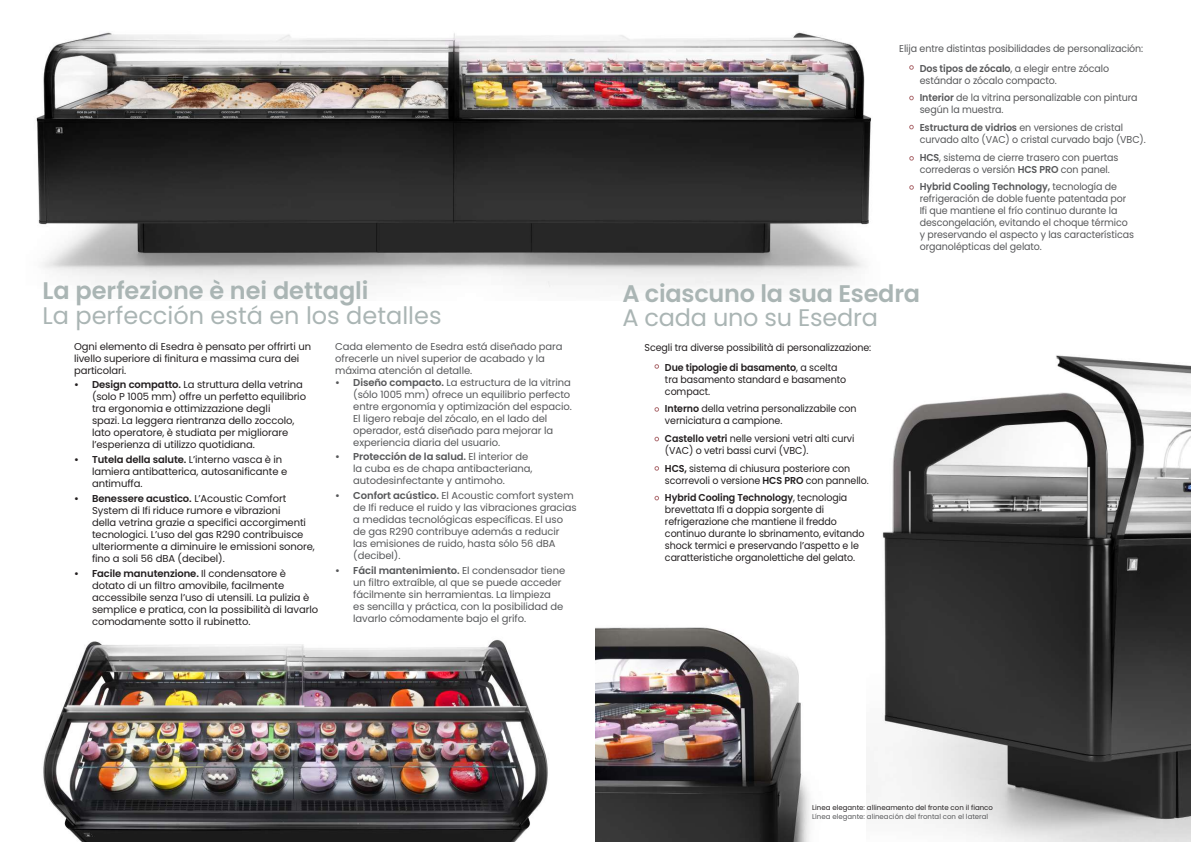
<style>
.page{position:relative;width:1191px;height:842px;background:#fff}
.page>*{position:absolute;margin:0;border:0;box-sizing:border-box;transform-origin:0 0}
.t1{font:24px "Poppins";color:#aab5b4}
.t2{font:600 24px "Poppins";color:#aab5b4}
.t3{font:10px/12px "Poppins";letter-spacing:-.01em;color:#231f20}
.t4{font:10px/12px "Poppins";letter-spacing:-.01em;color:#57585a}
.t5{font:10px/17.7px "Poppins";letter-spacing:-.01em;color:#57585a;scale:.95 1}
.t6{font:10px/12px "Poppins";letter-spacing:-.01em;color:#231f20;scale:.95 1}
.t7{font:7px "Poppins";color:#231f20}
.t8{font:7px "Poppins";color:#57585a}
.s1{font-weight:600}
</style>
<div class="page">
<img style="left:43px;top:639px;width:505px;height:203px">
<img style="left:36px;top:32px;width:836px;height:257px">
<img style="left:866px;top:355px;width:325px;height:487px">
<img style="left:595px;top:627px;width:215px;height:215px">
<svg style="left:654px;top:364px;width:5px;height:5px"></svg>
<svg style="left:654px;top:407px;width:5px;height:5px"></svg>
<svg style="left:654px;top:437px;width:5px;height:4px"></svg>
<svg style="left:654px;top:466px;width:5px;height:5px"></svg>
<svg style="left:654px;top:496px;width:5px;height:4px"></svg>
<svg style="left:909px;top:65px;width:4px;height:5px"></svg>
<svg style="left:909px;top:96px;width:4px;height:4px"></svg>
<svg style="left:909px;top:125px;width:4px;height:4px"></svg>
<svg style="left:909px;top:185px;width:5px;height:5px"></svg>
<svg style="left:909px;top:156px;width:5px;height:5px"></svg>
<h1 class="t2" style="left:43px;top:276px;width:327px">La perfezione è nei dettagli</h1>
<h1 class="t1" style="left:43px;top:301px;width:400px">La perfección está en los detalles</h1>
<p class="t3" style="left:74px;top:340px;width:238px">Ogni elemento di Esedra è pensato per offrirti un livello superiore di finitura e massima cura dei particolari.</p>
<p class="t3" style="left:92px;top:379px;width:215px;text-indent:-18px"><span class="s1">• Design compatto.</span> La struttura della vetrina (solo P 1005 mm) offre un perfetto equilibrio tra ergonomia e ottimizzazione degli<br>spazi. La leggera rientranza dello zoccolo, lato operatore, è studiata per migliorare l’esperienza di utilizzo quotidiana.</p>
<p class="t3" style="left:92px;top:454px;width:197px;text-indent:-18px"><span class="s1">• Tutela della salute.</span> L’interno vasca è in lamiera antibatterica, autosanificante e antimuffa.</p>
<p class="t3" style="left:92px;top:493px;width:224px;text-indent:-18px"><span class="s1">• Benessere acustico.</span> L’Acoustic Comfort System di Ifi riduce rumore e vibrazioni<br>della vetrina grazie a specifici accorgimenti tecnologici. L’uso del gas R290 contribuisce ulteriormente a diminuire le emissioni sonore, fino a soli 56 dBA (decibel).</p>
<p class="t3" style="left:92px;top:567px;width:228px;text-indent:-18px"><span class="s1">• Facile manutenzione.</span> Il condensatore è dotato di un filtro amovibile, facilmente accessibile senza l’uso di utensili. La pulizia è semplice e pratica, con la possibilità di lavarlo comodamente sotto il rubinetto.</p>
<p class="t4" style="left:335px;top:340px;width:229px">Cada elemento de Esedra está diseñado para ofrecerle un nivel superior de acabado y la máxima atención al detalle.</p>
<p class="t4" style="left:353px;top:376px;width:220px;text-indent:-18px"><span class="s1">• Diseño compacto.</span> La estructura de la vitrina (sólo 1005 mm) ofrece un equilibrio perfecto entre ergonomía y optimización del espacio.<br>El ligero rebaje del zócalo, en el lado del operador, está diseñado para mejorar la experiencia diaria del usuario.</p>
<p class="t4" style="left:353px;top:451px;width:181px;text-indent:-18px"><span class="s1">• Protección de la salud.</span> El interior de la cuba es de chapa antibacteriana, autodesinfectante y antimoho.</p>
<p class="t4" style="left:353px;top:490px;width:225px;text-indent:-18px"><span class="s1">• Confort acústico.</span> El Acoustic comfort system de Ifi reduce el ruido y las vibraciones gracias a medidas tecnológicas específicas. El uso de gas R290 contribuye además a reducir<br>las emisiones de ruido, hasta sólo 56 dBA (decibel).</p>
<p class="t4" style="left:353px;top:565px;width:213px;text-indent:-18px"><span class="s1">• Fácil mantenimiento.</span> El condensador tiene un filtro extraíble, al que se puede acceder fácilmente sin herramientas. La limpieza<br>es sencilla y práctica, con la posibilidad de lavarlo cómodamente bajo el grifo.</p>
<p class="t5" style="left:919px;top:39px;width:237px;line-height:19.7px;text-indent:-20px">Elija entre distintas posibilidades de personalización:<br><span class="s1">Dos tipos de zócalo</span>, a elegir entre zócalo</p>
<p class="t5" style="left:919px;top:71px;width:231px">estándar o zócalo compacto.<br><span class="s1">Interior</span> de la vitrina personalizable con pintura</p>
<p class="t5" style="left:919px;top:101px;width:216px">según la muestra.<br><span class="s1">Estructura de vidrios</span> en versiones de cristal</p>
<p class="t5" style="left:919px;top:131px;width:239px">curvado alto (VAC) o cristal curvado bajo (VBC).<br><span class="s1">HCS</span>, sistema de cierre trasero con puertas</p>
<p class="t5" style="left:919px;top:160px;width:209px">correderas o versión <span class="s1">HCS PRO</span> con panel.<br><span class="s1">Hybrid Cooling Technology,</span> tecnología de</p>
<p class="t5" style="left:919px;top:193px;width:227px;line-height:12px">refrigeración de doble fuente patentada por Ifi que mantiene el frío continuo durante la descongelación, evitando el choque térmico y preservando el aspecto y las características organolépticas del gelato.</p>
<h1 class="t2" style="left:622px;top:279px;width:299px">A ciascuno la sua Esedra</h1>
<h1 class="t1" style="left:622px;top:303px;width:257px">A cada uno su Esedra</h1>
<p class="t6" style="left:665px;top:338px;width:219px;line-height:19.7px;text-indent:-20px">Scegli tra diverse possibilità di personalizzazione:<br><span class="s1">Due tipologie di basamento</span>, a scelta</p>
<p class="t6" style="left:665px;top:373px;width:192px">tra basamento standard e basamento compact.</p>
<p class="t6" style="left:665px;top:403px;width:203px"><span class="s1">Interno</span> della vetrina personalizzabile con verniciatura a campione.</p>
<p class="t6" style="left:665px;top:433px;width:201px"><span class="s1">Castello vetri</span> nelle versioni vetri alti curvi (VAC) o vetri bassi curvi (VBC).</p>
<p class="t6" style="left:665px;top:462px;width:216px"><span class="s1">HCS,</span> sistema di chiusura posteriore con scorrevoli o versione <span class="s1">HCS PRO</span> con pannello.</p>
<p class="t6" style="left:665px;top:492px;width:212px"><span class="s1">Hybrid Cooling Technology</span>, tecnologia brevettata Ifi a doppia sorgente di refrigerazione che mantiene il freddo continuo durante lo sbrinamento, evitando shock termici e preservando l’aspetto e le caratteristiche organolettiche del gelato.</p>
<p class="t7" style="left:812px;top:803px;width:182px">Linea elegante: allineamento del fronte con il fianco</p>
<p class="t8" style="left:812px;top:812px;width:178px">Línea elegante: alineación del frontal con el lateral</p>
</div>
